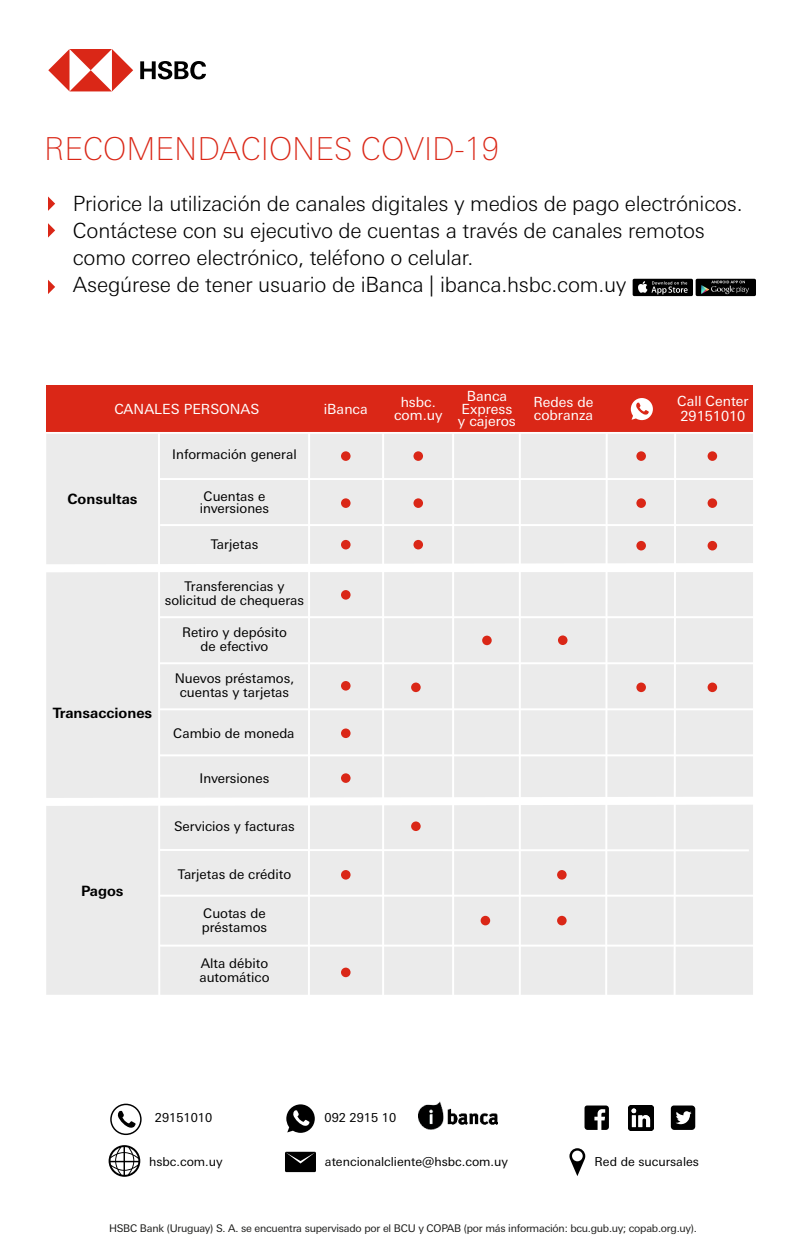
<style>
.page{position:relative;width:802px;height:1245px;background:#fff}
.page>*{position:absolute;margin:0;border:0;box-sizing:border-box;transform-origin:0 0}
.t1{font:100 31.6px "Univers Nextfor HSBC";color:#da2717}
.t2{font:300 21px/26.9px "Univers Nextfor HSBC";letter-spacing:-.01em;color:#000}
.t3{font:700 14.2px "Univers Nextfor HSBC";color:#000}
.t4{font:14px/12.4px "Univers Nextfor HSBC";color:#fff;text-align:center}
.t5{font:13.3px/14px "Univers Nextfor HSBC";color:#000}
.t6{font:12.4px "Univers Nextfor HSBC";color:#000}
.t7{font:10.6px "Univers Nextfor HSBC";letter-spacing:-.02em;color:#1d1d1b}
</style>
<div class="page">
<svg style="left:286px;top:1104px;width:29px;height:29px"></svg>
<svg style="left:109px;top:1145px;width:31px;height:32px"></svg>
<svg style="left:117px;top:1111px;width:19px;height:17px"></svg>
<svg style="left:285px;top:1152px;width:31px;height:20px"></svg>
<img style="left:419px;top:1101px;width:78px;height:29px">
<div style="left:110px;top:1103px;width:32px;height:32px;border:1px solid #000;border-radius:50%"></div>
<svg style="left:569px;top:1148px;width:16px;height:28px"></svg>
<div style="left:572px;top:1150px;width:11px;height:11px;background:#fff;border-radius:50%"></div>
<svg style="left:585px;top:1105px;width:24px;height:25px"></svg>
<div style="left:671px;top:1105px;width:24px;height:25px;background:#000;border-radius:3px"></div>
<svg style="left:676px;top:1111px;width:16px;height:13px"></svg>
<img style="left:629px;top:1105px;width:25px;height:25px">
<div style="left:47px;top:385px;width:706px;height:48px;background:#da2717"></div>
<svg style="left:48px;top:49px;width:85px;height:42px"></svg>
<svg style="left:140px;top:61px;width:66px;height:18px"></svg>
<svg style="left:48px;top:196px;width:7px;height:15px"></svg>
<svg style="left:48px;top:223px;width:7px;height:15px"></svg>
<svg style="left:48px;top:280px;width:7px;height:14px"></svg>
<svg style="left:631px;top:398px;width:22px;height:22px"></svg>
<svg style="left:46px;top:431px;width:707px;height:564px"></svg>
<img style="left:632px;top:278px;width:124px;height:19px">
<div style="left:700px;top:281px;width:54px;height:14px;background:#000"></div>
<img style="left:701px;top:280px;width:48px;height:15px">
<h1 class="t1" style="left:44px;top:127px;width:456px">RECOMENDACIONES COVID-19</h1>
<p class="t2" style="left:73px;top:189px;width:671px">Priorice la utilización de canales digitales y medios de pago electrónicos.<br>Contáctese con su ejecutivo de cuentas a través de canales remotos como correo electrónico, teléfono o celular.<br>Asegúrese de tener usuario de iBanca | ibanca.hsbc.com.uy</p>
<p class="t4" style="left:458px;top:389px;width:59px">Banca<br>Express y cajeros</p>
<p class="t4" style="left:115px;top:401px;width:146px">CANALES PERSONAS</p>
<p class="t4" style="left:324px;top:401px;width:46px">iBanca</p>
<p class="t4" style="left:394px;top:395px;width:50px">hsbc. com.uy</p>
<p class="t4" style="left:533px;top:395px;width:62px;text-align:left">Redes de cobranza</p>
<p class="t4" style="left:677px;top:393px;width:73px;line-height:14.4px;text-align:left">Call Center<br>29151010</p>
<p class="t3" style="left:67px;top:489px;width:72px">Consultas</p>
<p class="t3" style="left:53px;top:702px;width:101px">Transacciones</p>
<p class="t5" style="left:172px;top:446px;width:126px">Información general</p>
<p class="t5" style="left:200px;top:489px;width:71px;line-height:12px">Cuentas e inversiones</p>
<p class="t5" style="left:211px;top:536px;width:49px">Tarjetas</p>
<p class="t5" style="left:165px;top:578px;width:141px;text-align:center">Transferencias y solicitud de chequeras</p>
<p class="t5" style="left:182px;top:624px;width:106px;text-align:center">Retiro y depósito de efectivo</p>
<p class="t5" style="left:175px;top:671px;width:121px;text-align:center">Nuevos préstamos, cuentas y tarjetas</p>
<p class="t5" style="left:173px;top:725px;width:123px">Cambio de moneda</p>
<p class="t5" style="left:200px;top:771px;width:71px">Inversiones</p>
<p class="t5" style="left:174px;top:818px;width:122px">Servicios y facturas</p>
<p class="t3" style="left:81px;top:880px;width:44px">Pagos</p>
<p class="t5" style="left:178px;top:866px;width:115px">Tarjetas de crédito</p>
<p class="t5" style="left:202px;top:905px;width:67px">Cuotas de préstamos</p>
<p class="t5" style="left:199px;top:955px;width:72px">Alta débito automático</p>
<p class="t6" style="left:155px;top:1109px;width:59px">29151010</p>
<p class="t6" style="left:325px;top:1109px;width:73px">092 2915 10</p>
<p class="t6" style="left:149px;top:1152px;width:75px">hsbc.com.uy</p>
<p class="t6" style="left:325px;top:1152px;width:185px">atencionalcliente@hsbc.com.uy</p>
<p class="t6" style="left:595px;top:1152px;width:106px">Red de sucursales</p>
<p class="t7" style="left:109px;top:1220px;width:590px">HSBC Bank (Uruguay) S. A. se encuentra supervisado por el BCU y COPAB (por más información: bcu.gub.uy; copab.org.uy).</p>
</div>
